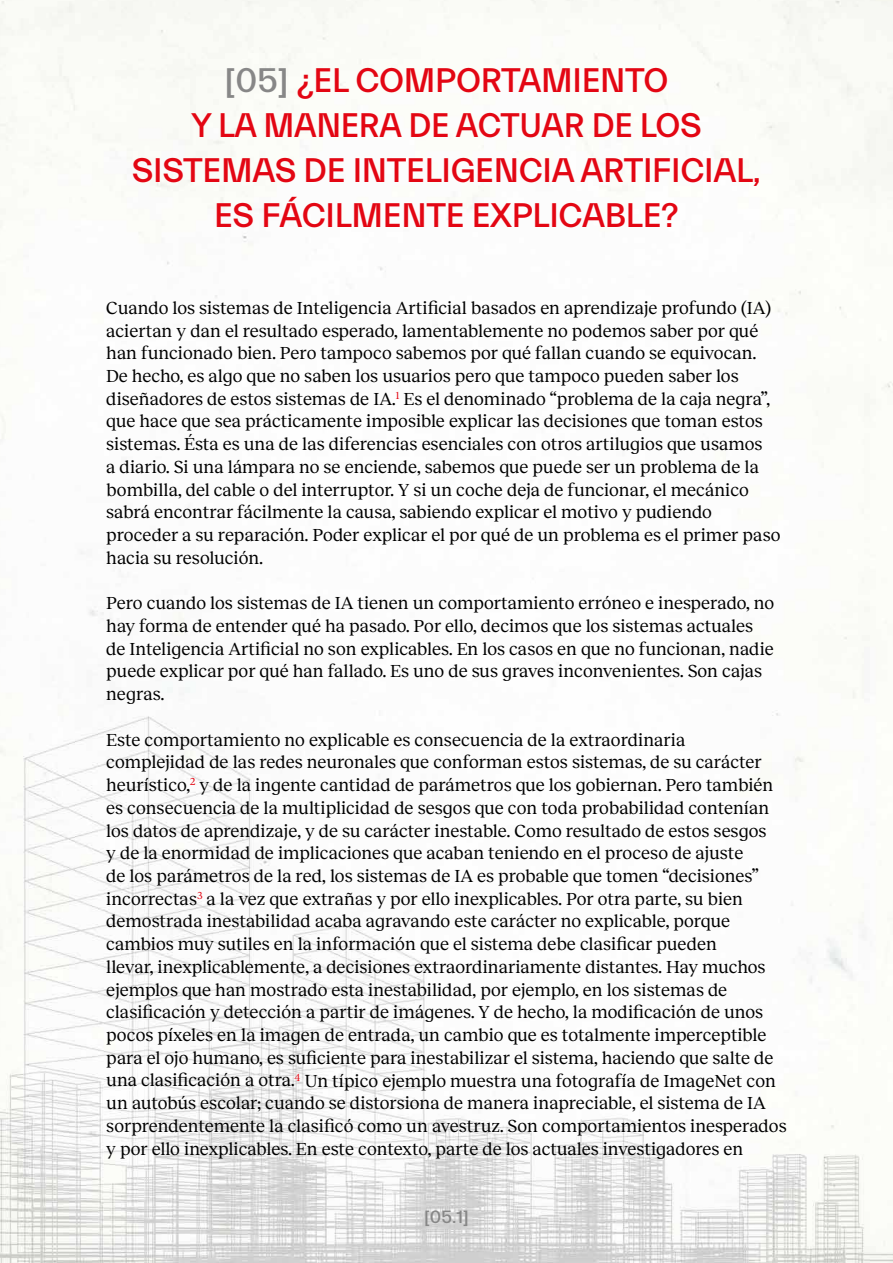
<style>
.page{position:relative;width:893px;height:1263px;background:#fff}
.page>*{position:absolute;margin:0;border:0;box-sizing:border-box;transform-origin:0 0}
.t1{font:500 34.5px/45px "Everett";letter-spacing:-.01em;color:#e30613;text-align:center}
.t2{font:18px/22.8px "Reckless";color:#000}
.t3{font:500 18px "Everett";color:#878787}
.s1{color:#878787}
</style>
<div class="page">
<img style="left:0;top:0;width:893px;height:1263px">
<h1 class="t1" style="left:132px;top:59px;width:631px"><span class="s1">[05]</span> ¿EL COMPORTAMIENTO<br>Y LA MANERA DE ACTUAR DE LOS<br>SISTEMAS DE INTELIGENCIA ARTIFICIAL,<br>ES FÁCILMENTE EXPLICABLE?</h1>
<p class="t2" style="left:106px;top:295px;width:676px">Cuando los sistemas de Inteligencia Artificial basados en aprendizaje profundo (IA) aciertan y dan el resultado esperado, lamentablemente no podemos saber por qué han funcionado bien. Pero tampoco sabemos por qué fallan cuando se equivocan.<br>De hecho, es algo que no saben los usuarios pero que tampoco pueden saber los diseñadores de estos sistemas de IA.<sup>1</sup> Es el denominado “problema de la caja negra”, que hace que sea prácticamente imposible explicar las decisiones que toman estos sistemas. Ésta es una de las diferencias esenciales con otros artilugios que usamos<br>a diario. Si una lámpara no se enciende, sabemos que puede ser un problema de la bombilla, del cable o del interruptor. Y si un coche deja de funcionar, el mecánico sabrá encontrar fácilmente la causa, sabiendo explicar el motivo y pudiendo proceder a su reparación. Poder explicar el por qué de un problema es el primer paso hacia su resolución.</p>
<p class="t2" style="left:106px;top:591px;width:670px">Pero cuando los sistemas de IA tienen un comportamiento erróneo e inesperado, no hay forma de entender qué ha pasado. Por ello, decimos que los sistemas actuales de Inteligencia Artificial no son explicables. En los casos en que no funcionan, nadie puede explicar por qué han fallado. Es uno de sus graves inconvenientes. Son cajas negras.</p>
<p class="t2" style="left:106px;top:727px;width:682px">Este comportamiento no explicable es consecuencia de la extraordinaria complejidad de las redes neuronales que conforman estos sistemas, de su carácter heurístico,<sup>2</sup> y de la ingente cantidad de parámetros que los gobiernan. Pero también es consecuencia de la multiplicidad de sesgos que con toda probabilidad contenían los datos de aprendizaje, y de su carácter inestable. Como resultado de estos sesgos<br>y de la enormidad de implicaciones que acaban teniendo en el proceso de ajuste<br>de los parámetros de la red, los sistemas de IA es probable que tomen “decisiones” incorrectas<sup>3</sup> a la vez que extrañas y por ello inexplicables. Por otra parte, su bien demostrada inestabilidad acaba agravando este carácter no explicable, porque cambios muy sutiles en la información que el sistema debe clasificar pueden<br>llevar, inexplicablemente, a decisiones extraordinariamente distantes. Hay muchos ejemplos que han mostrado esta inestabilidad, por ejemplo, en los sistemas de clasificación y detección a partir de imágenes. Y de hecho, la modificación de unos pocos píxeles en la imagen de entrada, un cambio que es totalmente imperceptible para el ojo humano, es suficiente para inestabilizar el sistema, haciendo que salte de una clasificación a otra.<sup>4</sup> Un típico ejemplo muestra una fotografía de ImageNet con un autobús escolar; cuando se distorsiona de manera inapreciable, el sistema de IA sorprendentemente la clasificó como un avestruz. Son comportamientos inesperados y por ello inexplicables. En este contexto, parte de los actuales investigadores en</p>
<p class="t3" style="left:424px;top:1207px;width:46px">[05.1]</p>
</div>
